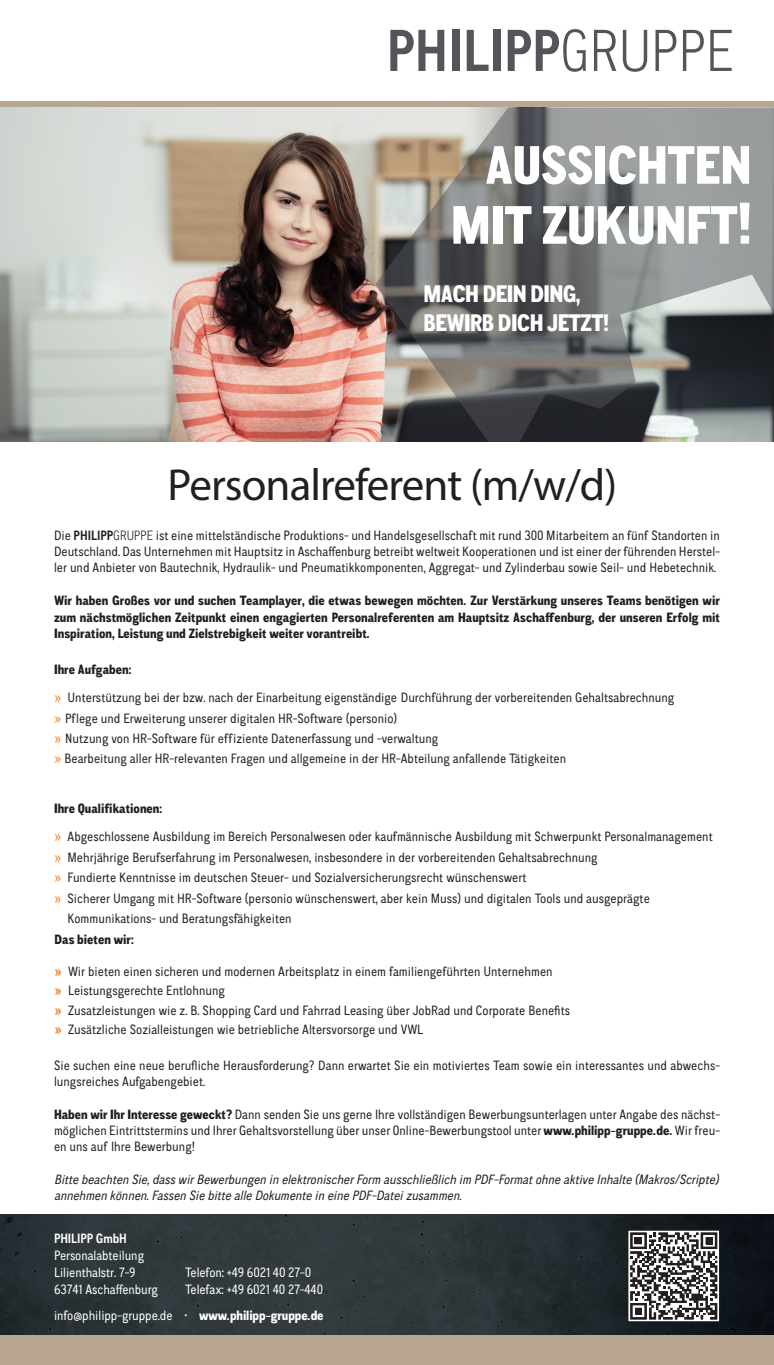
<style>
.page{position:relative;width:774px;height:1365px;background:#fff}
.page>*{position:absolute;margin:0;border:0;box-sizing:border-box;transform-origin:0 0}
.t1{font:700 59.1px "CA Normal";color:#54555a}
.t2{font:800 54px "CA Normal";letter-spacing:-.01em;color:#fff}
.t3{font:45px "Myriad Pro";letter-spacing:-.02em;color:#231f20}
.t4{font:800 24px "CA Normal";letter-spacing:-.025em;color:#fff}
.t5{font:13.5px/16.2px "CA Normal";color:#231f20;text-align:justify}
.t6{font:800 13.5px/16.5px "CA Normal";color:#231f20;text-align:justify}
.t7{font:italic 13.5px/16.2px "CA Normal";letter-spacing:-.005em;color:#231f20}
.Body_Text{font:13.5px "CA Normal";letter-spacing:-.005em;color:#fff}
.Body_Text-2{font:700 13.5px "CA Normal";letter-spacing:-.005em;color:#fff}
.s1{font-weight:300}
.s2{font-size:59.1px}
.s3{font-weight:700}
.s4{font-family:"Arial";color:#f38423}
.s5{font-family:"Arial";font-weight:700;color:#f38423}
.s6{font-weight:800}
</style>
<div class="page">
<img style="left:0;top:1214px;width:774px;height:122px">
<div style="left:0;top:101px;width:774px;height:7px;background:#b8a690"></div>
<svg style="left:629px;top:1232px;width:89px;height:88px"></svg>
<div style="left:627px;top:1230px;width:93px;height:92px;border:1px solid #231f20"></div>
<div style="left:0;top:1336px;width:774px;height:29px;background:#b8a690"></div>
<img style="left:0;top:107px;width:375px;height:335px">
<svg style="left:375px;top:107px;width:399px;height:335px;background:#7c7c7b"></svg>
<p class="t1" style="left:386px;top:10px;width:350px">PHILIPP<span class="s1">GRUPPE</span></p>
<p class="t2" style="left:485px;top:126px;width:268px">AUSSICHTEN</p>
<p class="t2" style="left:451px;top:186px;width:302px">MIT ZUKUNFT<span class="s2">!</span></p>
<p class="t4" style="left:423px;top:277px;width:159px">MACH DEIN DING,</p>
<p class="t4" style="left:423px;top:306px;width:187px">BEWIRB DICH JETZT!</p>
<p class="t3" style="left:167px;top:458px;width:451px">Personalreferent (m/w/d)</p>
<p class="t5" style="left:54px;top:526px;width:667px">Die <span class="s3">PHILIPP</span><span class="s1">GRUPPE</span> ist eine mittelständische Produktions- und Handelsgesellschaft mit rund 300 Mitarbeitern an fünf Standorten in Deutschland. Das Unternehmen mit Hauptsitz in Aschaffenburg betreibt weltweit Kooperationen und ist einer der führenden Herstel&shy;ler und Anbieter von Bautechnik, Hydraulik- und Pneumatikkomponenten, Aggregat- und Zylinderbau sowie Seil- und Hebetechnik.</p>
<p class="t6" style="left:54px;top:592px;width:667px">Wir haben Großes vor und suchen Teamplayer, die etwas bewegen möchten. Zur Verstärkung unseres Teams benötigen wir zum nächstmöglichen Zeitpunkt einen engagierten Personalreferenten am Hauptsitz Aschaffenburg, der unseren Erfolg mit Inspiration, Leistung und Zielstrebigkeit weiter vorantreibt.</p>
<p class="t6" style="left:54px;top:660px;width:79px">Ihre Aufgaben:</p>
<p class="t5" style="left:54px;top:689px;width:622px"><span class="s4">»</span> Unterstützung bei der bzw. nach der Einarbeitung eigenständige Durchführung der vorbereitenden Gehaltsabrechnung</p>
<p class="t5" style="left:54px;top:709px;width:345px"><span class="s4">»</span> Pflege und Erweiterung unserer digitalen HR-Software (personio)</p>
<p class="t5" style="left:54px;top:730px;width:386px"><span class="s4">»</span> Nutzung von HR-Software für effiziente Datenerfassung und -verwaltung</p>
<p class="t5" style="left:54px;top:750px;width:514px"><span class="s4">»</span> Bearbeitung aller HR-relevanten Fragen und allgemeine in der HR-Abteilung anfallende Tätigkeiten</p>
<p class="t6" style="left:54px;top:800px;width:110px">Ihre Qualifikationen:</p>
<p class="t5" style="left:54px;top:828px;width:660px"><span class="s4">»</span> Abgeschlossene Ausbildung im Bereich Personalwesen oder kaufmännische Ausbildung mit Schwerpunkt Personalmanagement</p>
<p class="t5" style="left:54px;top:848px;width:545px"><span class="s4">»</span> Mehrjährige Berufserfahrung im Personalwesen, insbesondere in der vorbereitenden Gehaltsabrechnung</p>
<p class="t5" style="left:54px;top:869px;width:474px"><span class="s4">»</span> Fundierte Kenntnisse im deutschen Steuer- und Sozialversicherungsrecht wünschenswert</p>
<p class="t5" style="left:54px;top:889px;width:597px"><span class="s4">»</span> Sicherer Umgang mit HR-Software (personio wünschenswert, aber kein Muss) und digitalen Tools und ausgeprägte</p>
<p class="t5" style="left:68px;top:910px;width:226px">Kommunikations- und Beratungsfähigkeiten</p>
<p class="t6" style="left:55px;top:931px;width:81px">Das bieten wir:</p>
<p class="t5" style="left:55px;top:963px;width:500px"><span class="s5">»</span> Wir bieten einen sicheren und modernen Arbeitsplatz in einem familiengeführten Unternehmen</p>
<p class="t5" style="left:55px;top:982px;width:172px"><span class="s5">»</span> Leistungsgerechte Entlohnung</p>
<p class="t5" style="left:55px;top:1002px;width:517px"><span class="s5">»</span> Zusatzleistungen wie z. B. Shopping Card und Fahrrad Leasing über JobRad und Corporate Benefits</p>
<p class="t5" style="left:55px;top:1021px;width:370px"><span class="s5">»</span> Zusätzliche Sozialleistungen wie betriebliche Altersvorsorge und VWL</p>
<p class="t5" style="left:54px;top:1057px;width:667px">Sie suchen eine neue berufliche Herausforderung? Dann erwartet Sie ein motiviertes Team sowie ein interessantes und abwechs&shy;lungsreiches Aufgabengebiet.</p>
<p class="t5" style="left:54px;top:1105px;width:667px"><span class="s6">Haben wir Ihr Interesse geweckt?</span> Dann senden Sie uns gerne Ihre vollständigen Bewerbungsunterlagen unter Angabe des nächst&shy;möglichen Eintrittstermins und Ihrer Gehaltsvorstellung über unser Online-Bewerbungstool unter <span class="s6">www.philipp-gruppe.de.</span> Wir freu&shy;en uns auf Ihre Bewerbung!</p>
<p class="t7" style="left:54px;top:1170px;width:666px">Bitte beachten Sie, dass wir Bewerbungen in elektronischer Form ausschließlich im PDF-Format ohne aktive Inhalte (Makros/Scripte) annehmen können. Fassen Sie bitte alle Dokumente in eine PDF-Datei zusammen.</p>
<p class="Body_Text-2" style="left:54px;top:1229px;width:74px">PHILIPP GmbH</p>
<p class="Body_Text" style="left:54px;top:1246px;width:92px">Personalabteilung</p>
<p class="Body_Text" style="left:54px;top:1263px;width:83px">Lilienthalstr. 7-9</p>
<p class="Body_Text" style="left:54px;top:1280px;width:106px">63741 Aschaffenburg</p>
<p class="Body_Text" style="left:185px;top:1263px;width:127px">Telefon: +49 6021 40 27-0</p>
<p class="Body_Text" style="left:185px;top:1280px;width:139px">Telefax: +49 6021 40 27-440</p>
<p class="Body_Text" style="left:54px;top:1306px;width:271px">info@philipp-gruppe.de • <span class="s6">www.philipp-gruppe.de</span></p>
</div>
